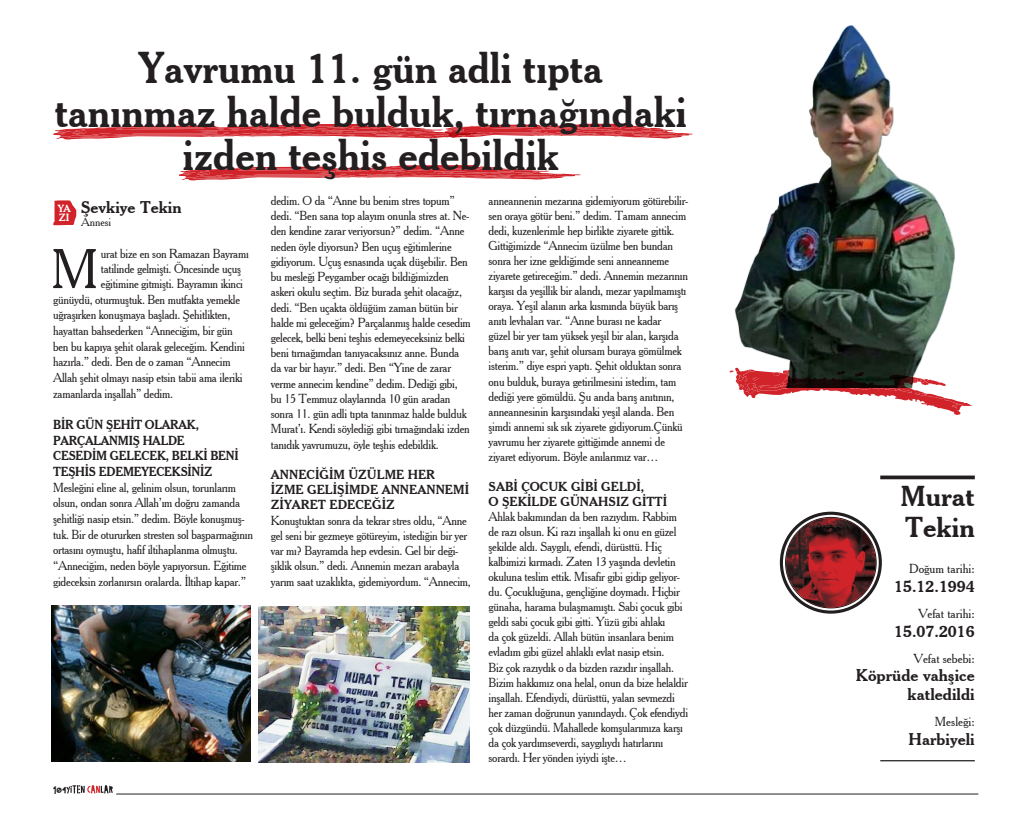
<style>
.page{position:relative;width:1028px;height:815px;background:#fff}
.page>*{position:absolute;margin:0;border:0;box-sizing:border-box;transform-origin:0 0}
.t1{font:54px "Cheltenham BT";color:#231f20;scale:.96 1}
.t2{font:700 42.5px "Cheltenham BT";color:#231f20;scale:.93 1}
.t3{font:700 27.5px "Cheltenham BT";color:#231f20}
.t4{font:700 16.25px/18.8px "Cheltenham BT";color:#231f20;text-align:right}
.t5{font:12.5px/15px "Cheltenham BT";letter-spacing:-.02em;color:#231f20;scale:.95 1}
.t6{font:700 12.5px/15.2px "Cheltenham BT";color:#231f20}
.t7{font:700 12.5px/15.6px "Cheltenham BT";letter-spacing:-.02em;color:#231f20;scale:.95 1}
.t8{font:12.5px "Cheltenham BT";color:#231f20}
.t9{font:11.25px "Cheltenham BT";color:#231f20}
.t10{font:700 10px/8.8px "Cheltenham BT";color:#fff}
.t11{font:10px "Childish Reverie";color:#231f20}
</style>
<div class="page">
<hr style="left:116px;top:794px;width:862px;height:1px;background:#231f20">
<svg style="left:66px;top:785px;width:47px;height:8px"></svg>
<hr style="left:880px;top:476px;width:94px;height:3px;background:#231f20">
<hr style="left:880px;top:760px;width:94px;height:1px;background:#231f20">
<svg style="left:785px;top:517px;width:91px;height:91px;background:#772023"></svg>
<div style="left:780px;top:512px;width:102px;height:102px;border:3px solid #231f20;border-radius:50%"></div>
<svg style="left:53px;top:200px;width:23px;height:25px"></svg>
<svg style="left:53px;top:124px;width:639px;height:16px"></svg>
<svg style="left:178px;top:165px;width:402px;height:16px"></svg>
<img style="left:259px;top:607px;width:210px;height:155px">
<img style="left:51px;top:605px;width:200px;height:157px">
<img style="left:735px;top:26px;width:219px;height:342px">
<svg style="left:729px;top:368px;width:243px;height:47px"></svg>
<p class="t2" style="left:139px;top:41px;width:500px">Yavrumu 11. gün adli tıpta</p>
<p class="t2" style="left:55px;top:85px;width:681px">tanınmaz halde bulduk, tırnağındaki</p>
<p class="t2" style="left:183px;top:129px;width:406px">izden teşhis edebildik</p>
<p class="t10" style="left:58px;top:204px;width:14px">YA<br>ZI</p>
<p class="t4" style="left:81px;top:198px;width:102px">Şevkiye Tekin</p>
<p class="t9" style="left:81px;top:215px;width:32px">Annesi</p>
<p class="t1" style="left:51px;top:236px;width:50px">M</p>
<p class="t5" style="left:101px;top:246px;width:157px">urat bize en son Ramazan Bayramı</p>
<p class="t5" style="left:101px;top:261px;width:149px">tatilinde gelmişti. Öncesinde uçuş</p>
<p class="t5" style="left:101px;top:276px;width:151px">eğitimine gitmişti. Bayramın ikinci</p>
<p class="t5" style="left:53px;top:292px;width:198px">günüydü, oturmuştuk. Ben mutfakta yemekle</p>
<p class="t5" style="left:53px;top:307px;width:188px">uğraşırken konuşmaya başladı. Şehitlikten,</p>
<p class="t5" style="left:53px;top:323px;width:191px">hayattan bahsederken “Anneciğim, bir gün</p>
<p class="t5" style="left:53px;top:339px;width:203px">ben bu kapıya şehit olarak geleceğim. Kendini</p>
<p class="t5" style="left:53px;top:354px;width:188px">hazırla.” dedi. Ben de o zaman “Annecim</p>
<p class="t5" style="left:53px;top:370px;width:201px">Allah şehit olmayı nasip etsin tabii ama ileriki</p>
<p class="t5" style="left:53px;top:386px;width:128px">zamanlarda inşallah” dedim.</p>
<p class="t7" style="left:53px;top:417px;width:197px">BİR GÜN ŞEHİT OLARAK,<br>PARÇALANMIŞ HALDE<br>CESEDİM GELECEK, BELKİ BENİ<br>TEŞHİS EDEMEYECEKSİNİZ</p>
<p class="t5" style="left:53px;top:479px;width:212px;line-height:15.6px">Mesleğini eline al, gelinim olsun, torunlarım olsun, ondan sonra Allah’ım doğru zamanda şehitliği nasip etsin.” dedim. Böyle konuşmuş&shy;tuk. Bir de otururken stresten sol başparmağının ortasını oymuştu, hafif iltihaplanma olmuştu. “Anneciğim, neden böyle yapıyorsun. Eğitime gideceksin zorlanırsın oralarda. İltihap kapar.”</p>
<p class="t11" style="left:53px;top:784px;width:14px">104</p>
<p class="t5" style="left:271px;top:193px;width:212px">dedim. O da “Anne bu benim stres topum” dedi. “Ben sana top alayım onunla stres at. Ne&shy;den kendine zarar veriyorsun?” dedim. “Anne neden öyle diyorsun? Ben uçuş eğitimlerine gidiyorum. Uçuş esnasında uçak düşebilir. Ben bu mesleği Peygamber ocağı bildiğimizden askeri okulu seçtim. Biz burada şehit olacağız, dedi. “Ben uçakta öldüğüm zaman bütün bir halde mi geleceğim? Parçalanmış halde cesedim gelecek, belki beni teşhis edemeyeceksiniz belki beni tırnağımdan tanıyacaksınız anne. Bunda da var bir hayır.” dedi. Ben “Yine de zarar verme annecim kendine” dedim. Dediği gibi, bu 15 Temmuz olaylarında 10 gün aradan sonra 11. gün adli tıpta tanınmaz halde bulduk Murat’ı. Kendi söylediği gibi tırnağındaki izden tanıdık yavrumuzu, öyle teşhis edebildik.</p>
<p class="t6" style="left:271px;top:467px;width:200px">ANNECİĞİM ÜZÜLME HER<br>İZME GELİŞİMDE ANNEANNEMİ<br>ZİYARET EDECEĞİZ</p>
<p class="t5" style="left:271px;top:513px;width:212px">Konuştuktan sonra da tekrar stres oldu, “Anne gel seni bir gezmeye götüreyim, istediğin bir yer var mı? Bayramda hep evdesin. Gel bir deği&shy;şiklik olsun.” dedi. Annemin mezarı arabayla yarım saat uzaklıkta, gidemiyordum. “Annecim,</p>
<p class="t5" style="left:488px;top:193px;width:212px">anneannenin mezarına gidemiyorum götürebilir&shy;sen oraya götür beni.” dedim. Tamam annecim dedi, kuzenlerimle hep birlikte ziyarete gittik.<br>Gittiğimizde “Annecim üzülme ben bundan sonra her izne geldiğimde seni anneanneme ziyarete getireceğim.” dedi. Annemin mezarının karşısı da yeşillik bir alandı, mezar yapılmamıştı oraya. Yeşil alanın arka kısmında büyük barış anıtı levhaları var. “Anne burası ne kadar<br>güzel bir yer tam yüksek yeşil bir alan, karşıda barış anıtı var, şehit olursam buraya gömülmek isterim.” diye espri yaptı. Şehit olduktan sonra onu bulduk, buraya getirilmesini istedim, tam dediği yere gömüldü. Şu anda barış anıtının, anneannesinin karşısındaki yeşil alanda. Ben şimdi annemi sık sık ziyarete gidiyorum.Çünkü yavrumu her ziyarete gittiğimde annemi de ziyaret ediyorum. Böyle anılarımız var…</p>
<p class="t6" style="left:488px;top:479px;width:180px">SABİ ÇOCUK GİBİ GELDİ,<br>O ŞEKİLDE GÜNAHSIZ GİTTİ</p>
<p class="t5" style="left:488px;top:509px;width:212px">Ahlak bakımından da ben razıydım. Rabbim de razı olsun. Ki razı inşallah ki onu en güzel şekilde aldı. Saygılı, efendi, dürüsttü. Hiç kalbimizi kırmadı. Zaten 13 yaşında devletin okuluna teslim ettik. Misafir gibi gidip geliyor&shy;du. Çocukluğuna, gençliğine doymadı. Hiçbir günaha, harama bulaşmamıştı. Sabi çocuk gibi geldi sabi çocuk gibi gitti. Yüzü gibi ahlakı<br>da çok güzeldi. Allah bütün insanlara benim evladım gibi güzel ahlaklı evlat nasip etsin.<br>Biz çok razıydık o da bizden razıdır inşallah.<br>Bizim hakkımız ona helal, onun da bize helaldir inşallah. Efendiydi, dürüsttü, yalan sevmezdi her zaman doğrunun yanındaydı. Çok efendiydi çok düzgündü. Mahallede komşularımıza karşı da çok yardımseverdi, saygılıydı hatırlarını sorardı. Her yönden iyiydi işte…</p>
<p class="t3" style="left:900px;top:479px;width:76px">Murat</p>
<p class="t3" style="left:905px;top:510px;width:71px">Tekin</p>
<p class="t8" style="left:909px;top:561px;width:67px">Doğum tarihi:</p>
<p class="t4" style="left:894px;top:577px;width:82px">15.12.1994</p>
<p class="t8" style="left:918px;top:606px;width:58px">Vefat tarihi:</p>
<p class="t4" style="left:894px;top:621px;width:82px">15.07.2016</p>
<p class="t8" style="left:913px;top:651px;width:62px">Vefat sebebi:</p>
<p class="t4" style="left:855px;top:666px;width:121px">Köprüde vahşice katledildi</p>
<p class="t8" style="left:935px;top:714px;width:41px">Mesleği:</p>
<p class="t4" style="left:908px;top:729px;width:68px">Harbiyeli</p>
</div>
